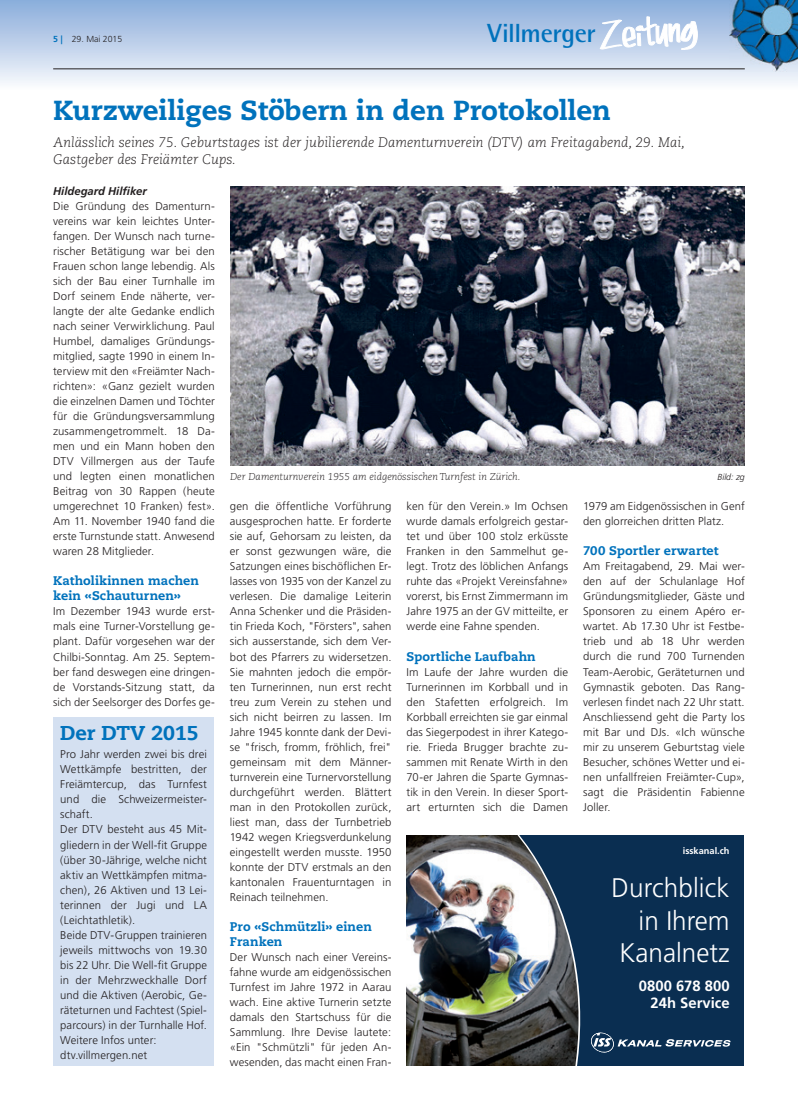
<style>
.page{position:relative;width:798px;height:1117px;background:#fff}
.page>*{position:absolute;margin:0;border:0;box-sizing:border-box;transform-origin:0 0}
.t1{font:800 27.5px "Caecilia";color:#0072bc}
.t2{font:300 26.88px/32.2px "Frutiger LT";color:#fff;text-align:right}
.t3{font:700 26.25px "Rotis Semi Sans";letter-spacing:-.02em;color:#0072bc}
.t4{font:800 20px "Caecilia";color:#0072bc}
.t5{font:700 14.88px/17.8px "Frutiger LT";color:#fff;text-align:right}
.t6{font:italic 300 13.75px/16.5px "Caecilia";color:#231f20}
.t7{font:800 12.5px/15px "Caecilia";letter-spacing:.005em;color:#0072bc}
.t8{font:300 11.25px/15px "Frutiger";letter-spacing:.01em;color:#231f20;text-align:justify}
.t9{font:italic 700 11.25px "Frutiger";color:#231f20}
.t10{font:italic 300 10px "Caecilia";color:#231f20}
.t11{font:700 9.25px "Frutiger LT";color:#fff}
.t12{font:300 8.75px "Frutiger";color:#231f20}
.t13{font:italic 300 8.75px "Frutiger";color:#231f20}
.s1{font-weight:700;color:#0072bc}
.s2{font-family:"Myriad";font-weight:700;color:#0072bc}
</style>
<div class="page">
<svg style="left:0;top:0;width:797px;height:83px;background:#bccfe8"></svg>
<svg style="left:600px;top:12px;width:97px;height:45px"></svg>
<img style="left:728px;top:0;width:69px;height:71px">
<hr style="left:53px;top:69px;width:691px;height:1px;background:#231f20">
<img style="left:406px;top:835px;width:103px;height:230px">
<svg style="left:511px;top:835px;width:232px;height:230px;background:#28445e"></svg>
<svg style="left:591px;top:1032px;width:139px;height:20px;background:#375471"></svg>
<img style="left:230px;top:187px;width:514px;height:278px">
<div style="left:53px;top:717px;width:161px;height:348px;background:#d4e0f1"></div>
<p class="t12" style="left:53px;top:34px;width:71px"><span class="s1">5</span> <span class="s2">|</span> 29. Mai 2015</p>
<h3 class="t3" style="left:487px;top:17px;width:110px">Villmerger</h3>
<h1 class="t1" style="left:53px;top:93px;width:559px">Kurzweiliges Stöbern in den Protokollen</h1>
<p class="t6" style="left:53px;top:134px;width:633px">Anlässlich seines 75. Geburtstages ist der jubilierende Damenturnverein (DTV) am Freitagabend, 29. Mai,<br>Gastgeber des Freiämter Cups.</p>
<p class="t9" style="left:53px;top:184px;width:95px">Hildegard Hilfiker</p>
<p class="t8" style="left:53px;top:199px;width:163px">Die Gründung des Damenturn&shy;vereins war kein leichtes Unter&shy;fangen. Der Wunsch nach turne&shy;rischer Betätigung war bei den Frauen schon lange lebendig. Als sich der Bau einer Turnhalle im Dorf seinem Ende näherte, ver&shy;langte der alte Gedanke endlich nach seiner Verwirklichung. Paul Humbel, damaliges Gründungs&shy;mitglied, sagte 1990 in einem In&shy;terview mit den «Freiämter Nach&shy;richten»: «Ganz gezielt wurden die einzelnen Damen und Töchter für die Gründungsversammlung zusammengetrommelt. 18 Da&shy;men und ein Mann hoben den DTV Villmergen aus der Taufe und legten einen monatlichen Beitrag von 30 Rappen (heute umgerechnet 10 Franken) fest».<br>Am 11. November 1940 fand die erste Turnstunde statt. Anwesend waren 28 Mitglieder.</p>
<p class="t7" style="left:53px;top:573px;width:147px">Katholikinnen machen kein «Schauturnen»</p>
<p class="t8" style="left:53px;top:604px;width:163px">Im Dezember 1943 wurde erst&shy;mals eine Turner-Vorstellung ge&shy;plant. Dafür vorgesehen war der Chilbi-Sonntag. Am 25. Septem&shy;ber fand deswegen eine dringen&shy;de Vorstands-Sitzung statt, da sich der Seelsorger des Dorfes ge-</p>
<p class="t10" style="left:230px;top:471px;width:292px">Der Damenturnverein 1955 am eidgenössischen Turnfest in Zürich.</p>
<p class="t13" style="left:717px;top:472px;width:29px">Bild: zg</p>
<p class="t8" style="left:230px;top:499px;width:163px">gen die öffentliche Vorführung ausgesprochen hatte. Er forderte sie auf, Gehorsam zu leisten, da er sonst gezwungen wäre, die Satzungen eines bischöflichen Er&shy;lasses von 1935 von der Kanzel zu verlesen. Die damalige Leiterin Anna Schenker und die Präsiden&shy;tin Frieda Koch, "Försters", sahen sich ausserstande, sich dem Ver&shy;bot des Pfarrers zu widersetzen.<br>Sie mahnten jedoch die empör&shy;ten Turnerinnen, nun erst recht treu zum Verein zu stehen und sich nicht beirren zu lassen. Im Jahre 1945 konnte dank der Devi&shy;se "frisch, fromm, fröhlich, frei" gemeinsam mit dem Männer&shy;turnverein eine Turnervorstellung durchgeführt werden. Blättert man in den Protokollen zurück, liest man, dass der Turnbetrieb 1942 wegen Kriegsverdunkelung eingestellt werden musste. 1950 konnte der DTV erstmals an den kantonalen Frauenturntagen in Reinach teilnehmen.</p>
<p class="t7" style="left:230px;top:918px;width:143px">Pro «Schmützli» einen<br>Franken</p>
<p class="t8" style="left:230px;top:949px;width:163px">Der Wunsch nach einer Vereins&shy;fahne wurde am eidgenössischen Turnfest im Jahre 1972 in Aarau wach. Eine aktive Turnerin setzte damals den Startschuss für die Sammlung. Ihre Devise lautete: «Ein "Schmützli" für jeden An&shy;wesenden, das macht einen Fran-</p>
<p class="t8" style="left:406px;top:499px;width:163px">ken für den Verein.» Im Ochsen wurde damals erfolgreich gestar&shy;tet und über 100 stolz erküsste Franken in den Sammelhut ge&shy;legt. Trotz des löblichen Anfangs ruhte das «Projekt Vereinsfahne» vorerst, bis Ernst Zimmermann im Jahre 1975 an der GV mitteilte, er werde eine Fahne spenden.</p>
<p class="t7" style="left:406px;top:648px;width:131px">Sportliche Laufbahn</p>
<p class="t8" style="left:406px;top:664px;width:163px">Im Laufe der Jahre wurden die Turnerinnen im Korbball und in den Stafetten erfolgreich. Im Korbball erreichten sie gar einmal das Siegerpodest in ihrer Katego&shy;rie. Frieda Brugger brachte zu&shy;sammen mit Renate Wirth in den 70-er Jahren die Sparte Gymnas&shy;tik in den Verein. In dieser Sport&shy;art erturnten sich die Damen</p>
<p class="t8" style="left:583px;top:499px;width:163px">1979 am Eidgenössischen in Genf den glorreichen dritten Platz.</p>
<p class="t7" style="left:583px;top:543px;width:137px">700 Sportler erwartet</p>
<p class="t8" style="left:583px;top:559px;width:163px">Am Freitagabend, 29. Mai wer&shy;den auf der Schulanlage Hof Gründungsmitglieder, Gäste und Sponsoren zu einem Apéro er&shy;wartet. Ab 17.30 Uhr ist Festbe&shy;trieb und ab 18 Uhr werden durch die rund 700 Turnenden Team-Aerobic, Geräteturnen und Gymnastik geboten. Das Rang&shy;verlesen findet nach 22 Uhr statt.<br>Anschliessend geht die Party los mit Bar und DJs. «Ich wünsche mir zu unserem Geburtstag viele Besucher, schönes Wetter und ei&shy;nen unfallfreien Freiämter-Cup», sagt die Präsidentin Fabienne Joller.</p>
<h3 class="t4" style="left:60px;top:720px;width:140px">Der DTV 2015</h3>
<p class="t8" style="left:60px;top:747px;width:148px;text-align:left">Pro Jahr werden zwei bis drei<br>Wettkämpfe bestritten, der<br>Freiämtercup, das Turnfest und die Schweizermeister&shy;schaft.<br>Der DTV besteht aus 45 Mit&shy;gliedern in der Well-fit Gruppe (über 30-Jährige, welche nicht aktiv an Wettkämpfen mitma&shy;chen), 26 Aktiven und 13 Lei&shy;terinnen der Jugi und LA (Leichtathletik).<br>Beide DTV-Gruppen trainieren jeweils mittwochs von 19.30 bis 22 Uhr. Die Well-fit Gruppe in der Mehrzweckhalle Dorf und die Aktiven (Aerobic, Ge&shy;räteturnen und Fachtest (Spiel&shy;parcours) in der Turnhalle Hof.<br>Weitere Infos unter: dtv.villmergen.net</p>
<p class="t11" style="left:682px;top:844px;width:48px">isskanal.ch</p>
<h2 class="t2" style="left:611px;top:872px;width:119px">Durchblick in Ihrem<br>Kanalnetz</h2>
<h3 class="t5" style="left:638px;top:976px;width:92px">0800 678 800<br>24h Service</h3>
</div>
